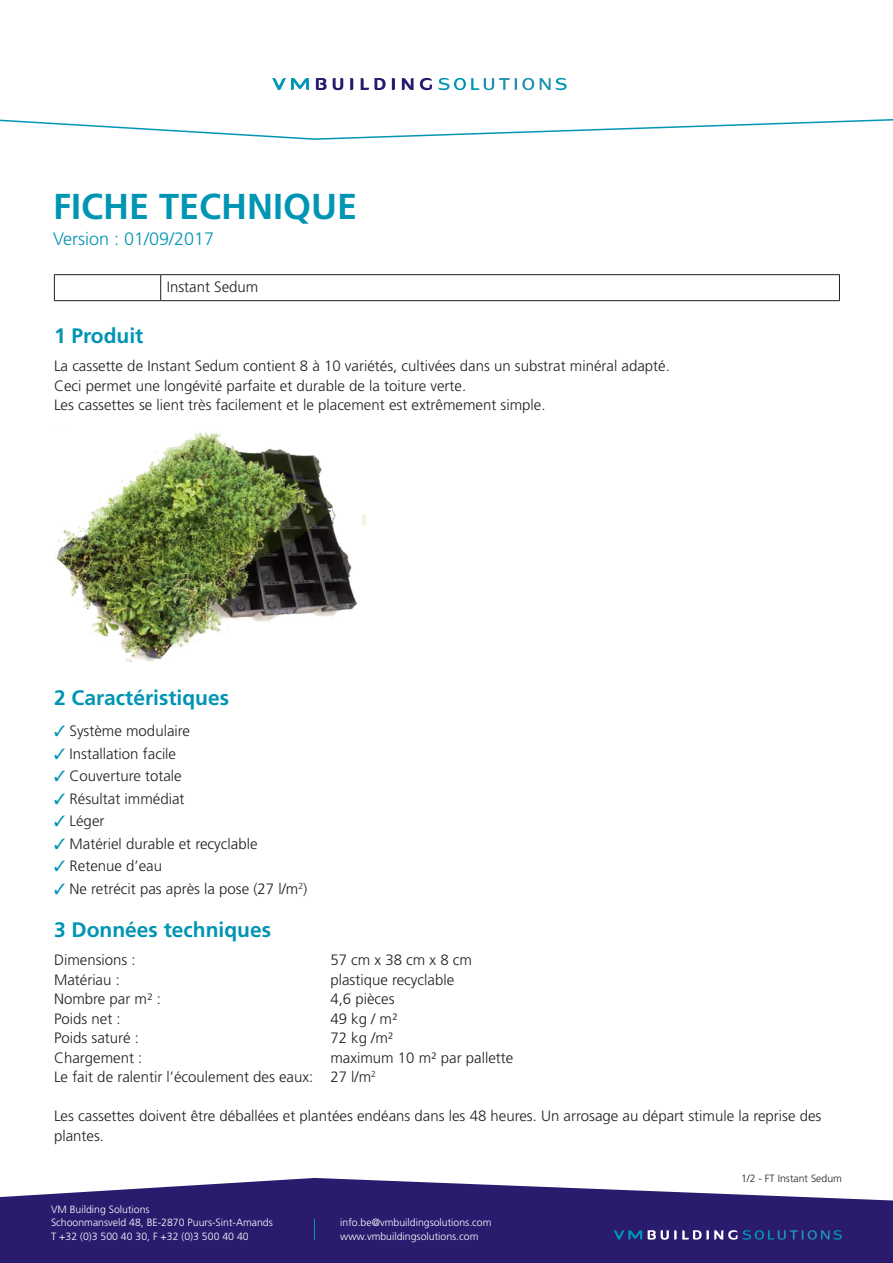
<style>
.page{position:relative;width:893px;height:1263px;background:#fff}
.page>*{position:absolute;margin:0;border:0;box-sizing:border-box;transform-origin:0 0}
.t1{font:700 36px "Frutiger";color:#0095b3}
.t2{font:700 21px "Frutiger";color:#0095b3}
.t3{font:300 18px "Frutiger";color:#0095b3}
.t4{font:300 15px/19.5px "Frutiger";color:#231f20}
.t5{font:300 10.5px/13.5px "Frutiger";color:#fff}
.t6{font:300 10.5px "Frutiger";color:#231f20}
.s1{color:#0095b3}
</style>
<div class="page">
<svg style="left:0;top:77px;width:893px;height:63px"></svg>
<svg style="left:0;top:1178px;width:893px;height:85px;background:#453881"></svg>
<svg style="left:648px;top:1230px;width:89px;height:9px"></svg>
<svg style="left:743px;top:1230px;width:99px;height:9px"></svg>
<svg style="left:614px;top:1230px;width:28px;height:9px"></svg>
<svg style="left:314px;top:1219px;width:1px;height:20px"></svg>
<svg style="left:333px;top:78px;width:10px;height:12px"></svg>
<svg style="left:361px;top:78px;width:25px;height:12px"></svg>
<svg style="left:316px;top:78px;width:11px;height:12px"></svg>
<svg style="left:392px;top:78px;width:3px;height:12px"></svg>
<svg style="left:350px;top:78px;width:3px;height:12px"></svg>
<svg style="left:402px;top:78px;width:12px;height:12px"></svg>
<svg style="left:420px;top:78px;width:12px;height:12px"></svg>
<svg style="left:540px;top:78px;width:27px;height:12px"></svg>
<svg style="left:438px;top:78px;width:96px;height:12px"></svg>
<svg style="left:272px;top:78px;width:37px;height:12px"></svg>
<hr style="left:54px;top:274px;width:107px;height:1px;background:#231f20">
<svg style="left:54px;top:275px;width:1px;height:25px"></svg>
<hr style="left:161px;top:274px;width:679px;height:1px;background:#231f20">
<svg style="left:839px;top:275px;width:1px;height:25px"></svg>
<hr style="left:54px;top:300px;width:107px;height:1px;background:#231f20">
<hr style="left:161px;top:300px;width:679px;height:1px;background:#231f20">
<svg style="left:160px;top:275px;width:1px;height:25px"></svg>
<img style="left:54px;top:432px;width:312px;height:230px">
<h1 class="t1" style="left:53px;top:186px;width:306px">FICHE TECHNIQUE</h1>
<p class="t3" style="left:53px;top:228px;width:163px">Version : 01/09/2017</p>
<p class="t4" style="left:167px;top:277px;width:93px">Instant Sedum</p>
<h2 class="t2" style="left:54px;top:323px;width:91px">1 Produit</h2>
<p class="t4" style="left:54px;top:356px;width:617px">La cassette de Instant Sedum contient 8 à 10 variétés, cultivées dans un substrat minéral adapté.<br>Ceci permet une longévité parfaite et durable de la toiture verte.<br>Les cassettes se lient très facilement et le placement est extrêmement simple.</p>
<h2 class="t2" style="left:54px;top:685px;width:177px">2 Caractéristiques</h2>
<p class="t4" style="left:54px;top:721px;width:138px"><span class="s1">✓</span> Système modulaire</p>
<p class="t4" style="left:54px;top:744px;width:124px"><span class="s1">✓</span> Installation facile</p>
<p class="t4" style="left:54px;top:766px;width:129px"><span class="s1">✓</span> Couverture totale</p>
<p class="t4" style="left:54px;top:789px;width:132px"><span class="s1">✓</span> Résultat immédiat</p>
<p class="t4" style="left:54px;top:811px;width:52px"><span class="s1">✓</span> Léger</p>
<p class="t4" style="left:54px;top:834px;width:205px"><span class="s1">✓</span> Matériel durable et recyclable</p>
<p class="t4" style="left:54px;top:856px;width:110px"><span class="s1">✓</span> Retenue d’eau</p>
<p class="t4" style="left:54px;top:879px;width:255px"><span class="s1">✓</span> Ne retrécit pas après la pose (27 l/m<sup>2</sup>)</p>
<h2 class="t2" style="left:54px;top:917px;width:219px">3 Données techniques</h2>
<p class="t4" style="left:54px;top:950px;width:83px">Dimensions :</p>
<p class="t4" style="left:330px;top:950px;width:143px">57 cm x 38 cm x 8 cm</p>
<p class="t4" style="left:54px;top:970px;width:67px">Matériau :</p>
<p class="t4" style="left:330px;top:970px;width:125px">plastique recyclable</p>
<p class="t4" style="left:54px;top:989px;width:108px">Nombre par m² :</p>
<p class="t4" style="left:330px;top:989px;width:66px">4,6 pièces</p>
<p class="t4" style="left:54px;top:1009px;width:68px">Poids net :</p>
<p class="t4" style="left:330px;top:1009px;width:69px">49 kg / m²</p>
<p class="t4" style="left:54px;top:1028px;width:87px">Poids saturé :</p>
<p class="t4" style="left:330px;top:1028px;width:64px">72 kg /m²</p>
<p class="t4" style="left:54px;top:1048px;width:90px">Chargement :</p>
<p class="t4" style="left:54px;top:1048px;width:461px;text-indent:276px">maximum 10 m² par pallette<br>Le fait de ralentir l’écoulement des eaux: 27 l/m<sup>2</sup></p>
<p class="t4" style="left:54px;top:1106px;width:769px">Les cassettes doivent être déballées et plantées endéans dans les 48 heures. Un arrosage au départ stimule la reprise des plantes.</p>
<p class="t5" style="left:51px;top:1202px;width:223px">VM Building Solutions<br>Schoonmansveld 48, BE-2870 Puurs-Sint-Amands<br>T +32 (0)3 500 40 30, F +32 (0)3 500 40 40</p>
<p class="t5" style="left:340px;top:1216px;width:153px">info.be@vmbuildingsolutions.com www.vmbuildingsolutions.com</p>
<p class="t6" style="left:741px;top:1172px;width:102px">1/2 - FT Instant Sedum</p>
</div>
